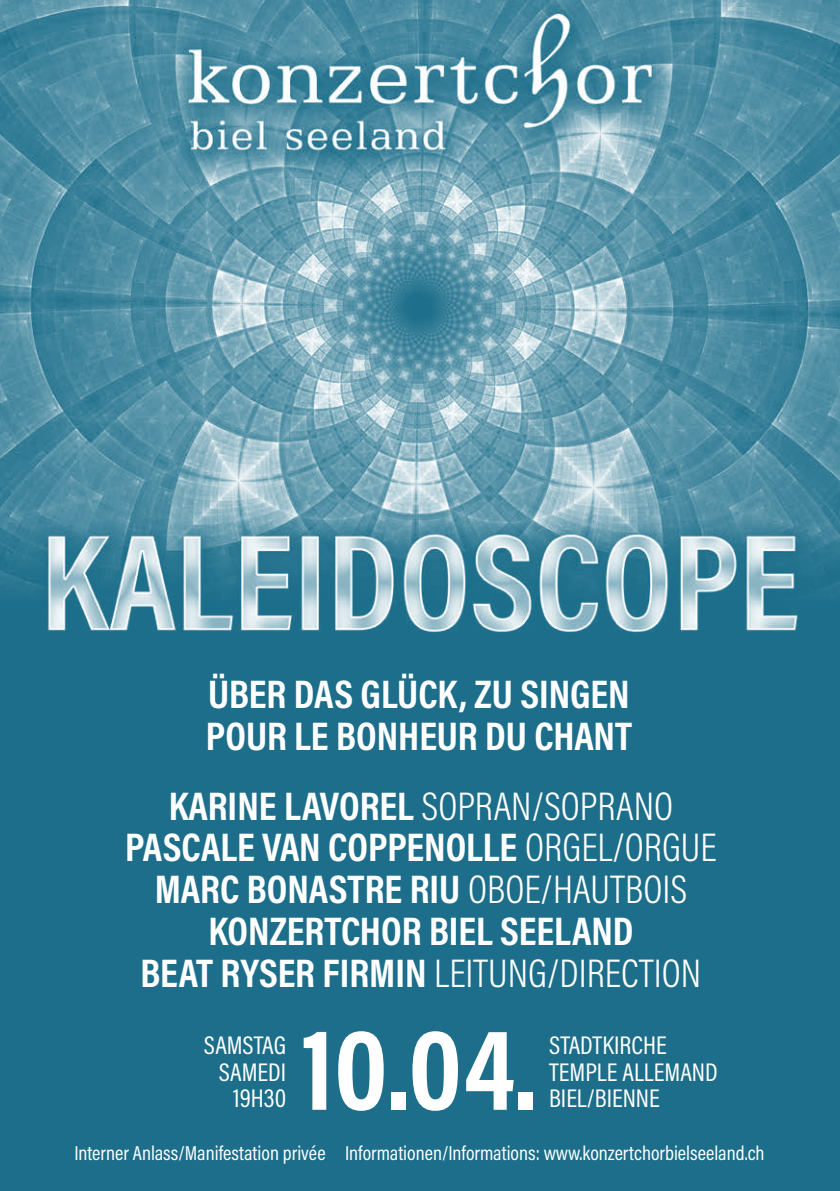
<style>
.page{position:relative;width:840px;height:1191px;background:#fff}
.page>*{position:absolute;margin:0;border:0;box-sizing:border-box;transform-origin:0 0}
.t1{font:700 114.6px "Acumin Pro Cond";color:#fff}
.t2{font:700 40.2px/41.6px "Acumin Pro Cond";color:#fff;text-align:center}
.t3{font:25.8px/26.4px "Acumin Pro Cond";color:#fff;text-align:right}
.t4{font:20.4px "Acumin Pro Cond";color:#fff}
.s1{font-weight:300}
</style>
<div class="page">
<img style="left:0;top:0;width:839px;height:1191px">
<p class="t2" style="left:206px;top:672px;width:427px;text-align:left">ÜBER DAS GLÜCK, ZU SINGEN<br>POUR LE BONHEUR DU CHANT</p>
<p class="t2" style="left:125px;top:784px;width:592px">KARINE LAVOREL <span class="s1">SOPRAN/SOPRANO </span>PASCALE VAN COPPENOLLE <span class="s1">ORGEL/ORGUE </span>MARC BONASTRE RIU <span class="s1">OBOE/HAUTBOIS </span>KONZERTCHOR BIEL SEELAND<br>BEAT RYSER FIRMIN <span class="s1">LEITUNG/DIRECTION</span></p>
<h1 class="t1" style="left:301px;top:994px;width:237px">10.04.</h1>
<p class="t3" style="left:204px;top:1031px;width:84px">SAMSTAG<br>SAMEDI<br>19H30</p>
<p class="t3" style="left:548px;top:1031px;width:170px;text-align:left">STADTKIRCHE<br>TEMPLE ALLEMAND<br>BIEL/BIENNE</p>
<p class="t4" style="left:74px;top:1139px;width:691px">Interner Anlass/Manifestation privée Informationen/Informations: www.konzertchorbielseeland.ch</p>
</div>
